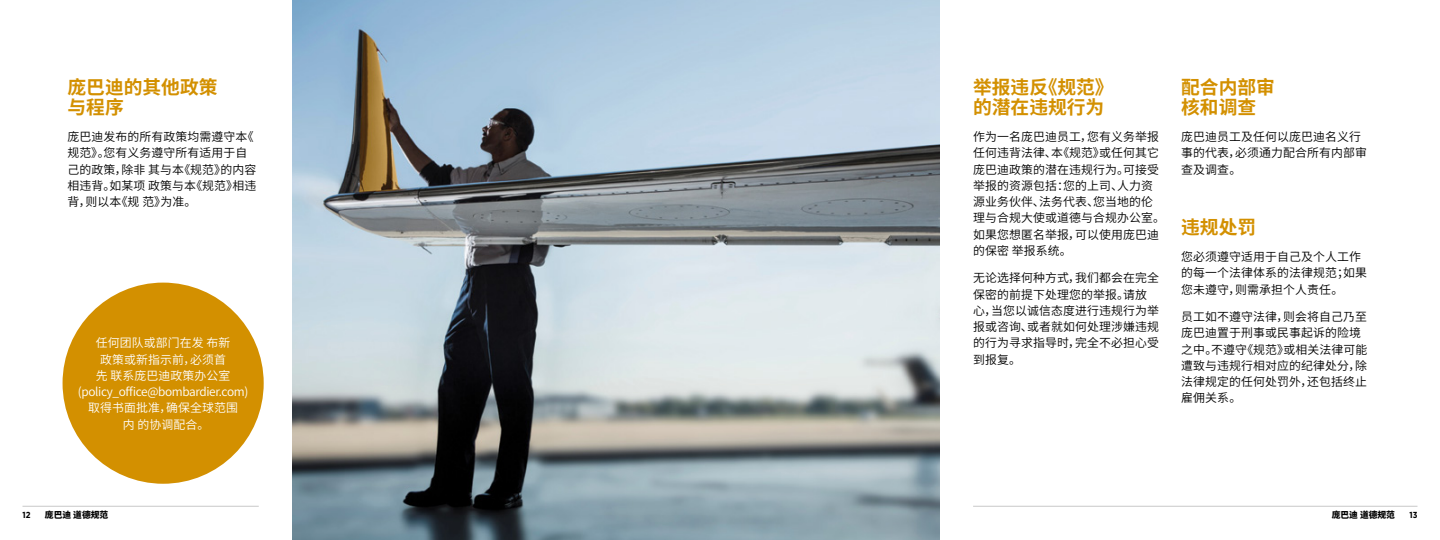
<style>
.page{position:relative;width:1440px;height:540px;background:#fff}
.page>*{position:absolute;margin:0;border:0;box-sizing:border-box;transform-origin:0 0}
.t1{font:700 18.75px/20px "Source Han Sans CN";color:#d39000}
.t2{font:11.88px/16.2px "Source Han Sans CN";letter-spacing:.01em;color:#000}
.t3{font:11.88px/16.2px "Source Han Sans CN";letter-spacing:.01em;color:#fff;text-align:center}
.t4{font:800 8.75px "Source Han Sans CN";color:#000}
.t5{font:700 8.75px "Gotham Narrow";color:#000}
</style>
<div class="page">
<img style="left:292px;top:0;width:647px;height:540px">
<div style="left:63px;top:283px;width:201px;height:201px;background:#d39000;border-radius:50%"></div>
<hr style="left:22px;top:506px;width:237px;height:1px;background:#c8c8c8">
<hr style="left:973px;top:506px;width:445px;height:1px;background:#c8c8c8">
<h1 class="t1" style="left:68px;top:77px;width:151px">庞巴迪的其他政策与程序</h1>
<p class="t2" style="left:68px;top:129px;width:190px">庞巴迪发布的所有政策均需遵守本《规范》。您有义务遵守所有适用于自己的政策，除非 其与本《规范》的内容相违背。如某项 政策与本《规范》相违背，则以本《规 范》为准。</p>
<p class="t3" style="left:78px;top:335px;width:172px">任何团队或部门在发 布新<br>政策或新指示前，必须首<br>先 联系庞巴迪政策办公室(policy_office@bombardier.com)取得书面批准，确保全球范围<br>内 的协调配合。</p>
<h1 class="t1" style="left:973px;top:77px;width:142px">举报违反《规范》的潜在违规行为</h1>
<p class="t2" style="left:973px;top:129px;width:193px">作为一名庞巴迪员工，您有义务举报任何违背法律、本《规范》或任何其它庞巴迪政策的潜在违规行为。可接受举报的资源包括：您的上司、人力资源业务伙伴、法务代表、您当地的伦理与合规大使或道德与合规办公室。如果您想匿名举报，可以使用庞巴迪的保密 举报系统。</p>
<p class="t2" style="left:973px;top:270px;width:187px">无论选择何种方式，我们都会在完全保密的前提下处理您的举报。请放心，当您以诚信态度进行违规行为举报或咨询、或者就如何处理涉嫌违规的行为寻求指导时，完全不必担心受到报复。</p>
<h1 class="t1" style="left:1181px;top:77px;width:95px">配合内部审核和调查</h1>
<p class="t2" style="left:1181px;top:129px;width:187px">庞巴迪员工及任何以庞巴迪名义行事的代表，必须通力配合所有内部审查及调查。</p>
<h1 class="t1" style="left:1181px;top:217px;width:76px">违规处罚</h1>
<p class="t2" style="left:1181px;top:249px;width:187px">您必须遵守适用于自己及个人工作的每一个法律体系的法律规范；如果您未遵守，则需承担个人责任。</p>
<p class="t2" style="left:1181px;top:309px;width:187px">员工如不遵守法律，则会将自己乃至庞巴迪置于刑事或民事起诉的险境之中。不遵守《规范》或相关法律可能遭致与违规行相对应的纪律处分，除法律规定的任何处罚外，还包括终止雇佣关系。</p>
<p class="t5" style="left:22px;top:509px;width:10px">12</p>
<p class="t4" style="left:45px;top:510px;width:65px">庞巴迪 道德规范</p>
<p class="t4" style="left:1332px;top:510px;width:65px">庞巴迪 道德规范</p>
<p class="t5" style="left:1410px;top:509px;width:9px">13</p>
</div>
